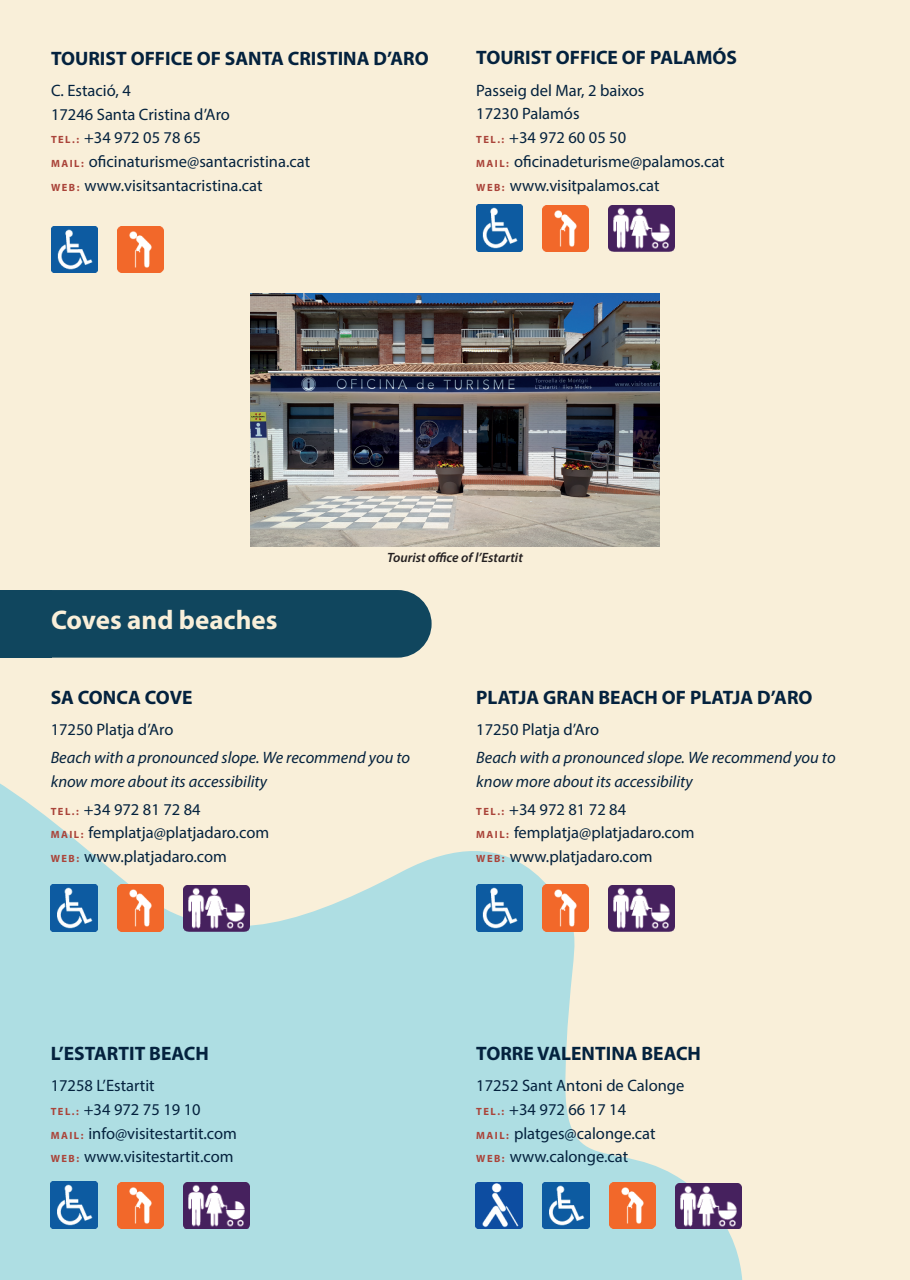
<style>
.page{position:relative;width:910px;height:1280px;background:#f9efd9}
.page>*{position:absolute;margin:0;border:0;box-sizing:border-box;transform-origin:0 0}
.t1{font:700 27px "Myriad Pro";color:#f9efd9}
.t2{font:700 19.5px "Myriad Pro";color:#04223e}
.t3{font:16.5px/23.7px "Myriad Pro";color:#04223e}
.t4{font:italic 16.5px/23.4px "Myriad Pro";color:#04223e}
.t5{font:italic 600 13.5px "Myriad Pro";color:#231f20}
.s1{font-weight:700;font-size:10.5px;color:#aa443a}
</style>
<div class="page">
<img style="left:117px;top:227px;width:47px;height:46px">
<img style="left:51px;top:226px;width:46px;height:47px">
<svg style="left:0;top:783px;width:743px;height:497px;fill:#aedee3"></svg>
<div style="left:0;top:590px;width:51px;height:68px;background:#10465e"></div>
<div style="left:51px;top:590px;width:381px;height:68px;background:#10465e"></div>
<img style="left:250px;top:294px;width:409px;height:252px">
<img style="left:609px;top:205px;width:66px;height:46px">
<img style="left:543px;top:205px;width:46px;height:46px">
<img style="left:476px;top:205px;width:47px;height:46px">
<img style="left:117px;top:1182px;width:46px;height:46px">
<img style="left:183px;top:1182px;width:66px;height:47px">
<img style="left:51px;top:1182px;width:46px;height:46px">
<img style="left:476px;top:1182px;width:46px;height:47px">
<img style="left:675px;top:1183px;width:66px;height:46px">
<img style="left:609px;top:1183px;width:46px;height:46px">
<img style="left:543px;top:1182px;width:46px;height:47px">
<img style="left:609px;top:885px;width:66px;height:46px">
<img style="left:543px;top:885px;width:46px;height:46px">
<img style="left:476px;top:885px;width:47px;height:46px">
<img style="left:183px;top:885px;width:66px;height:46px">
<img style="left:117px;top:885px;width:46px;height:46px">
<img style="left:51px;top:885px;width:46px;height:46px">
<p class="t2" style="left:51px;top:45px;width:379px">TOURIST OFFICE OF SANTA CRISTINA D’ARO</p>
<p class="t3" style="left:51px;top:78px;width:261px">C. Estació, 4<br>17246 Santa Cristina d’Aro<br><span class="s1">TEL.:</span> +34 972 05 78 65<br><span class="s1">MAIL:</span> oficinaturisme@santacristina.cat<br><span class="s1">WEB:</span> www.visitsantacristina.cat</p>
<p class="t2" style="left:476px;top:45px;width:262px">TOURIST OFFICE OF PALAMÓS</p>
<p class="t3" style="left:476px;top:78px;width:250px">Passeig del Mar, 2 baixos<br>17230 Palamós<br><span class="s1">TEL.:</span> +34 972 60 05 50<br><span class="s1">MAIL:</span> oficinadeturisme@palamos.cat<br><span class="s1">WEB:</span> www.visitpalamos.cat</p>
<h1 class="t1" style="left:51px;top:603px;width:228px">Coves and beaches</h1>
<p class="t5" style="left:387px;top:549px;width:137px">Tourist office of l’Estartit</p>
<p class="t2" style="left:51px;top:685px;width:143px">SA CONCA COVE</p>
<p class="t3" style="left:51px;top:717px;width:124px">17250 Platja d’Aro</p>
<p class="t4" style="left:51px;top:746px;width:361px">Beach with a pronounced slope. We recommend you to know more about its accessibility</p>
<p class="t3" style="left:51px;top:797px;width:220px"><span class="s1">TEL.:</span> +34 972 81 72 84<br><span class="s1">MAIL:</span> femplatja@platjadaro.com<br><span class="s1">WEB:</span> www.platjadaro.com</p>
<p class="t2" style="left:476px;top:685px;width:338px">PLATJA GRAN BEACH OF PLATJA D’ARO</p>
<p class="t3" style="left:476px;top:717px;width:124px">17250 Platja d’Aro</p>
<p class="t4" style="left:476px;top:746px;width:361px">Beach with a pronounced slope. We recommend you to know more about its accessibility</p>
<p class="t3" style="left:476px;top:797px;width:220px"><span class="s1">TEL.:</span> +34 972 81 72 84<br><span class="s1">MAIL:</span> femplatja@platjadaro.com<br><span class="s1">WEB:</span> www.platjadaro.com</p>
<p class="t2" style="left:51px;top:1040px;width:160px">L’ESTARTIT BEACH</p>
<p class="t3" style="left:51px;top:1073px;width:188px">17258 L’Estartit<br><span class="s1">TEL.:</span> +34 972 75 19 10<br><span class="s1">MAIL:</span> info@visitestartit.com<br><span class="s1">WEB:</span> www.visitestartit.com</p>
<p class="t2" style="left:476px;top:1040px;width:226px">TORRE VALENTINA BEACH</p>
<p class="t3" style="left:476px;top:1073px;width:210px">17252 Sant Antoni de Calonge<br><span class="s1">TEL.:</span> +34 972 66 17 14<br><span class="s1">MAIL:</span> platges@calonge.cat<br><span class="s1">WEB:</span> www.calonge.cat</p>
</div>
